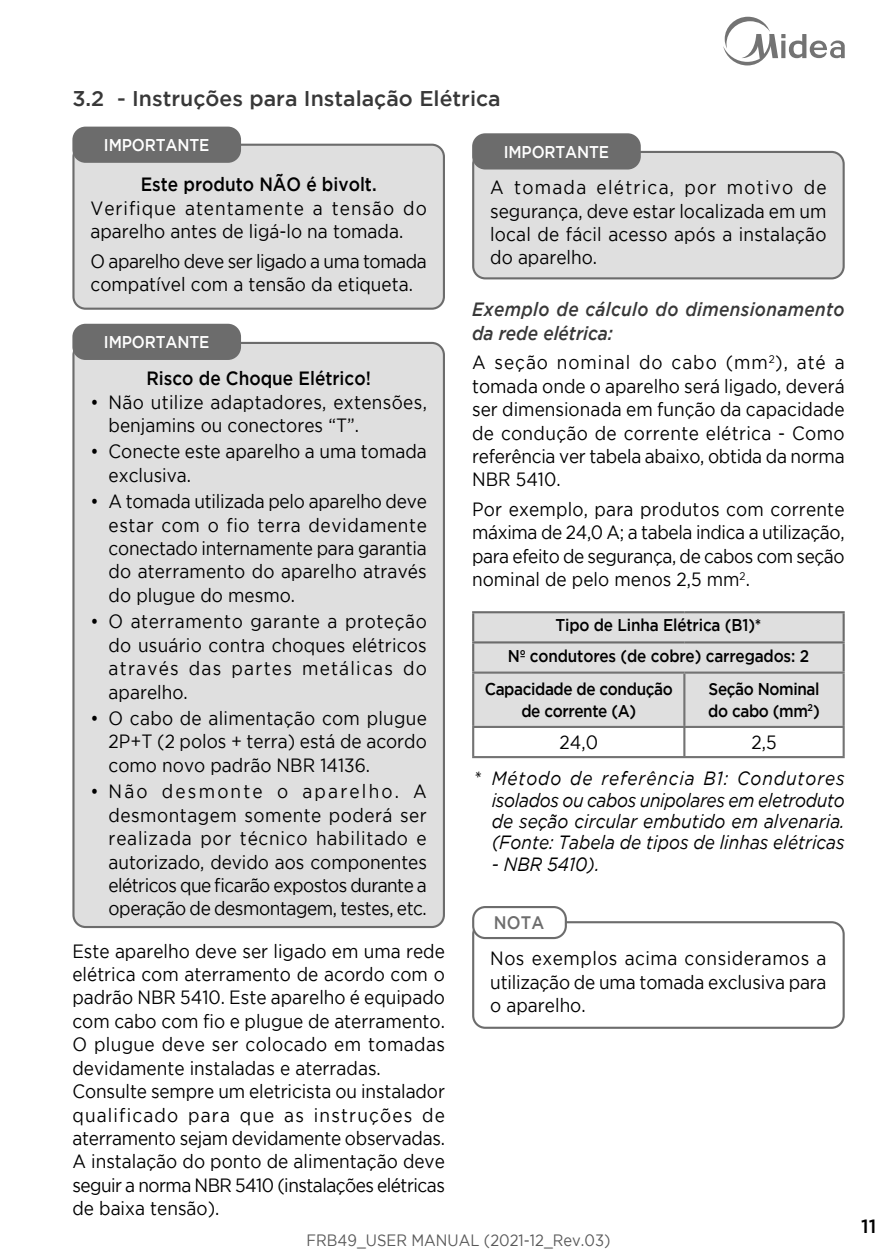
<style>
.page{position:relative;width:893px;height:1259px;background:#fff}
.page>*{position:absolute;margin:0;border:0;box-sizing:border-box;transform-origin:0 0}
.t1{font:500 21.3px "Gotham";color:#383838}
.t2{font:19.2px/23.4px "Gotham";color:#000;text-align:justify;scale:.9 1}
.t3{font:italic 19.2px/21.3px "Gotham";color:#000;text-align:justify;scale:.9 1}
.t4{font:19.2px/23.4px "Gotham";letter-spacing:.055em;color:#000;scale:.9 1}
.t5{font:19.2px/23.4px "Gotham";letter-spacing:.02em;color:#000;scale:.9 1}
.t6{font:italic 500 19.2px/23.4px "Gotham";letter-spacing:.02em;color:#383838;scale:.9 1}
.t7{font:500 19.2px "Gotham";color:#000;scale:.9 1}
.t8{font:500 19.2px "Gotham";color:#000}
.t9{font:500 18px "Gotham";color:#6d6d6d;scale:.9 1}
.t10{font:500 17.1px/21.3px "Gotham";letter-spacing:-.02em;color:#000;text-align:center;scale:.9 1}
.t11{font:500 17.1px "Gotham";letter-spacing:-.01em;color:#fff;scale:.9 1}
.t12{font:16.5px "Gotham";color:#595959;scale:.9 1}
</style>
<div class="page">
<svg style="left:723px;top:17px;width:122px;height:48px"></svg>
<div style="left:472px;top:921px;width:373px;height:108px;border:2px solid #6c6c6c;border-radius:12px"></div>
<div style="left:473px;top:907px;width:93px;height:31px;background:#fff;border-radius:12px"></div>
<div style="left:472px;top:906px;width:95px;height:33px;border:2px solid #6c6c6c;border-radius:12px"></div>
<div style="left:474px;top:613px;width:369px;height:113px;background:#dfdfdf"></div>
<hr style="left:843px;top:613px;width:2px;height:28px;background:#6c6c6c">
<hr style="left:843px;top:643px;width:2px;height:28px;background:#6c6c6c">
<hr style="left:472px;top:611px;width:212px;height:2px;background:#6c6c6c">
<hr style="left:472px;top:613px;width:2px;height:28px;background:#6c6c6c">
<hr style="left:684px;top:611px;width:161px;height:2px;background:#6c6c6c">
<hr style="left:472px;top:641px;width:212px;height:2px;background:#6c6c6c">
<hr style="left:472px;top:643px;width:2px;height:28px;background:#6c6c6c">
<hr style="left:684px;top:641px;width:161px;height:2px;background:#6c6c6c">
<hr style="left:472px;top:671px;width:212px;height:2px;background:#737373">
<hr style="left:472px;top:673px;width:2px;height:53px;background:#737373">
<hr style="left:684px;top:671px;width:161px;height:2px;background:#737373">
<hr style="left:843px;top:673px;width:2px;height:53px;background:#737373">
<hr style="left:472px;top:726px;width:373px;height:2px;background:#737373">
<hr style="left:683px;top:673px;width:2px;height:53px;background:#737373">
<hr style="left:472px;top:728px;width:2px;height:28px;background:#737373">
<hr style="left:683px;top:728px;width:2px;height:28px;background:#737373">
<hr style="left:843px;top:728px;width:2px;height:28px;background:#737373">
<hr style="left:472px;top:756px;width:373px;height:2px;background:#737373">
<div style="left:473px;top:152px;width:371px;height:126px;background:#dfdfdf;border-radius:12px"></div>
<div style="left:472px;top:151px;width:373px;height:128px;border:2px solid #6c6c6c;border-radius:12px"></div>
<div style="left:73px;top:145px;width:371px;height:164px;background:#dfdfdf;border-radius:12px"></div>
<div style="left:72px;top:144px;width:373px;height:166px;border:2px solid #6c6c6c;border-radius:12px"></div>
<div style="left:73px;top:128px;width:167px;height:34px;background:#6c6c6c;border-radius:12px"></div>
<div style="left:72px;top:127px;width:169px;height:36px;border:2px solid #6c6c6c;border-radius:12px"></div>
<div style="left:473px;top:134px;width:167px;height:34px;background:#6c6c6c;border-radius:12px"></div>
<div style="left:472px;top:133px;width:169px;height:36px;border:2px solid #6c6c6c;border-radius:12px"></div>
<div style="left:73px;top:343px;width:371px;height:584px;background:#dfdfdf;border-radius:12px"></div>
<div style="left:72px;top:342px;width:373px;height:586px;border:2px solid #6c6c6c;border-radius:12px"></div>
<div style="left:73px;top:325px;width:167px;height:34px;background:#6c6c6c;border-radius:12px"></div>
<div style="left:72px;top:324px;width:169px;height:36px;border:2px solid #6c6c6c;border-radius:12px"></div>
<p class="t1" style="left:72px;top:91px;width:430px">3.2 - Instruções para Instalação Elétrica</p>
<p class="t11" style="left:104px;top:138px;width:119px">IMPORTANTE</p>
<p class="t7" style="left:141px;top:177px;width:264px">Este produto NÃO é bivolt.</p>
<p class="t4" style="left:90px;top:198px;width:375px">Verifique atentamente a tensão do aparelho antes de ligá-lo na tomada.</p>
<p class="t2" style="left:90px;top:250px;width:375px">O aparelho deve ser ligado a uma tomada compatível com a tensão da etiqueta.</p>
<p class="t11" style="left:104px;top:335px;width:119px">IMPORTANTE</p>
<p class="t7" style="left:146px;top:371px;width:251px">Risco de Choque Elétrico!</p>
<p class="t5" style="left:109px;top:391px;width:355px;text-indent:-18px">• Não utilize adaptadores, extensões, benjamins ou conectores “T”.</p>
<p class="t2" style="left:109px;top:441px;width:355px;text-indent:-18px">• Conecte este aparelho a uma tomada exclusiva.</p>
<p class="t2" style="left:109px;top:491px;width:355px;text-indent:-18px">• A tomada utilizada pelo aparelho deve estar com o fio terra devidamente conectado internamente para garantia do aterramento do aparelho através do plugue do mesmo.</p>
<p class="t2" style="left:109px;top:611px;width:355px;text-indent:-18px">• O aterramento garante a proteção do usuário contra choques elétricos através das partes metálicas do aparelho.</p>
<p class="t2" style="left:109px;top:708px;width:355px;text-indent:-18px">• O cabo de alimentação com plugue 2P+T (2 polos + terra) está de acordo como novo padrão NBR 14136.</p>
<p class="t2" style="left:109px;top:781px;width:355px;text-indent:-18px">• Não desmonte o aparelho. A desmontagem somente poderá ser realizada por técnico habilitado e autorizado, devido aos componentes elétricos que ficarão expostos durante a operação de desmontagem, testes, etc.</p>
<p class="t2" style="left:72px;top:940px;width:415px;text-align:left">Este aparelho deve ser ligado em uma rede elétrica com aterramento de acordo com o padrão NBR 5410. Este aparelho é equipado com cabo com fio e plugue de aterramento.<br>O plugue deve ser colocado em tomadas devidamente instaladas e aterradas.<br>Consulte sempre um eletricista ou instalador qualificado para que as instruções de aterramento sejam devidamente observadas.<br>A instalação do ponto de alimentação deve seguir a norma NBR 5410 (instalações elétricas de baixa tensão).</p>
<p class="t11" style="left:504px;top:145px;width:119px">IMPORTANTE</p>
<p class="t2" style="left:490px;top:177px;width:375px">A tomada elétrica, por motivo de segurança, deve estar localizada em um local de fácil acesso após a instalação do aparelho.</p>
<p class="t6" style="left:472px;top:300px;width:415px">Exemplo de cálculo do dimensionamento da rede elétrica:</p>
<p class="t2" style="left:472px;top:352px;width:415px">A seção nominal do cabo (mm<sup>2</sup>), até a tomada onde o aparelho será ligado, deverá ser dimensionada em função da capacidade de condução de corrente elétrica - Como referência ver tabela abaixo, obtida da norma NBR 5410.</p>
<p class="t2" style="left:472px;top:499px;width:415px">Por exemplo, para produtos com corrente máxima de 24,0 A; a tabela indica a utilização, para efeito de segurança, de cabos com seção nominal de pelo menos 2,5 mm<sup>2</sup>.</p>
<p class="t10" style="left:508px;top:611px;width:336px;line-height:30.3px">Tipo de Linha Elétrica (B1)*<br>Nº condutores (de cobre) carregados: 2</p>
<p class="t10" style="left:485px;top:680px;width:210px">Capacidade de condução de corrente (A)</p>
<p class="t10" style="left:708px;top:680px;width:125px;text-align:left">Seção Nominal do cabo (mm<sup>2</sup>)</p>
<p class="t2" style="left:560px;top:732px;width:44px">24,0</p>
<p class="t2" style="left:751px;top:732px;width:29px">2,5</p>
<p class="t3" style="left:492px;top:769px;width:394px;text-indent:-18px">* Método de referência B1: Condutores isolados ou cabos unipolares em eletroduto de seção circular embutido em alvenaria. (Fonte: Tabela de tipos de linhas elétricas</p>
<p class="t3" style="left:492px;top:855px;width:121px">- NBR 5410).</p>
<p class="t9" style="left:494px;top:916px;width:57px">NOTA</p>
<p class="t2" style="left:490px;top:948px;width:375px">Nos exemplos acima consideramos a utilização de uma tomada exclusiva para o aparelho.</p>
<p class="t12" style="left:307px;top:1233px;width:339px">FRB49_USER MANUAL (2021-12_Rev.03)</p>
<p class="t8" style="left:861px;top:1219px;width:17px">11</p>
</div>
